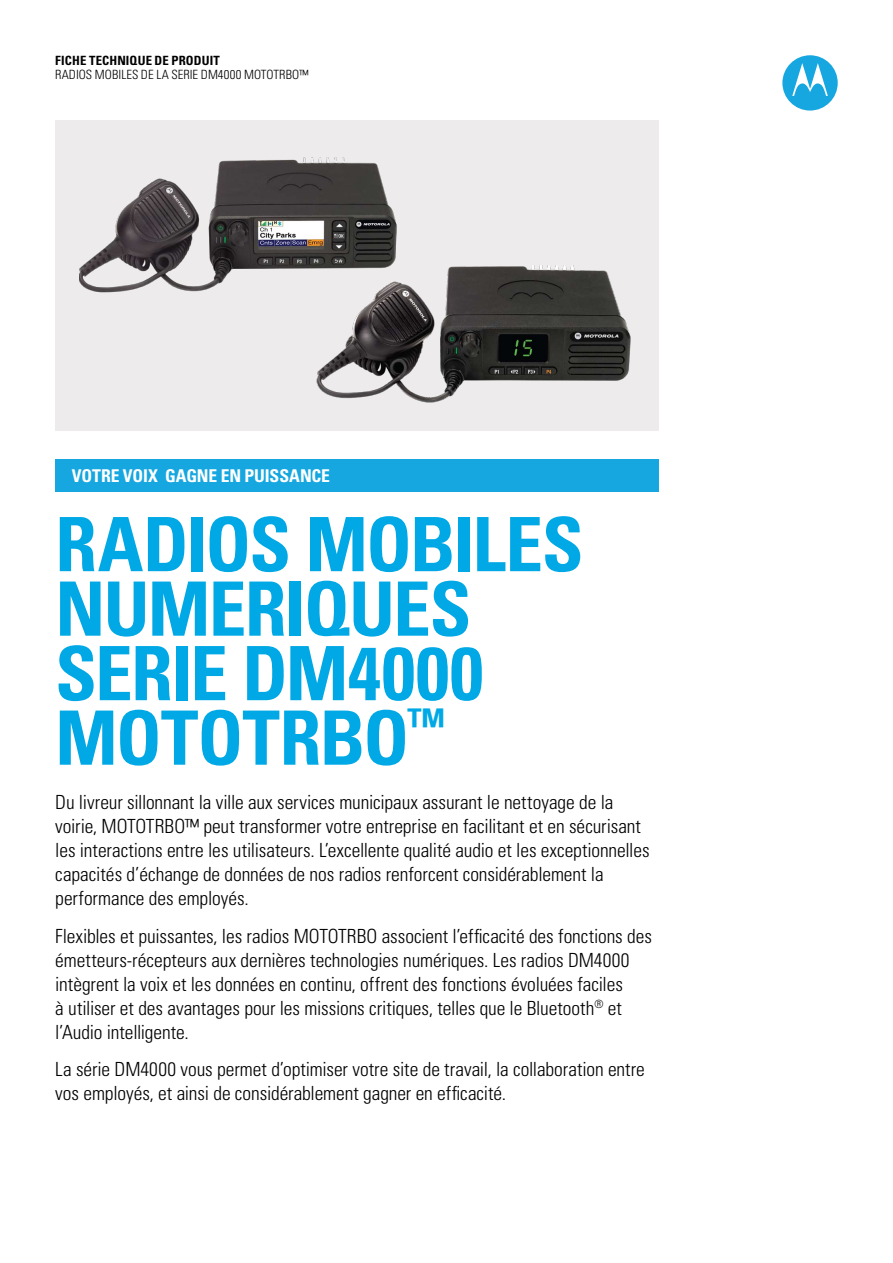
<style>
.page{position:relative;width:893px;height:1263px;background:#fff}
.page>*{position:absolute;margin:0;border:0;box-sizing:border-box;transform-origin:0 0}
.t1{font:700 condensed 75px/64.5px "Univers";letter-spacing:-.02em;color:#00a9e5}
.t2{font:300 condensed 19.5px/24px "Univers";letter-spacing:-.005em;color:#000}
.t3{font:700 condensed 17.7px "Univers";letter-spacing:-.005em;color:#fff}
.t4{font:300 condensed 12.75px "Univers";letter-spacing:.005em;color:#000}
.t5{font:700 condensed 12.75px "Univers";letter-spacing:.01em;color:#000}
</style>
<div class="page">
<div style="left:782px;top:55px;width:56px;height:56px;background:#16a7e0;border-radius:50%"></div>
<svg style="left:792px;top:63px;width:36px;height:33px"></svg>
<div style="left:55px;top:459px;width:604px;height:32px;background:#16a7e0"></div>
<div style="left:55px;top:121px;width:604px;height:310px;background:#edebeb"></div>
<img style="left:316px;top:265px;width:315px;height:138px">
<img style="left:79px;top:157px;width:319px;height:160px">
<p class="t5" style="left:55px;top:53px;width:166px">FICHE TECHNIQUE DE PRODUIT</p>
<p class="t4" style="left:55px;top:67px;width:255px">RADIOS MOBILES DE LA SERIE DM4000 MOTOTRBO™</p>
<p class="t3" style="left:72px;top:465px;width:260px">VOTRE VOIX GAGNE EN PUISSANCE</p>
<h1 class="t1" style="left:55px;top:511px;width:530px">RADIOS MOBILES<br>NUMERIQUES<br>SERIE DM4000<br>MOTOTRBO<sup>™</sup></h1>
<p class="t2" style="left:55px;top:790px;width:596px">Du livreur sillonnant la ville aux services municipaux assurant le nettoyage de la voirie, MOTOTRBO™ peut transformer votre entreprise en facilitant et en sécurisant les interactions entre les utilisateurs. L’excellente qualité audio et les exceptionnelles capacités d’échange de données de nos radios renforcent considérablement la performance des employés.</p>
<p class="t2" style="left:55px;top:923px;width:598px">Flexibles et puissantes, les radios MOTOTRBO associent l’efficacité des fonctions des émetteurs-récepteurs aux dernières technologies numériques. Les radios DM4000 intègrent la voix et les données en continu, offrent des fonctions évoluées faciles<br>à utiliser et des avantages pour les missions critiques, telles que le Bluetooth<sup>®</sup> et l’Audio intelligente.</p>
<p class="t2" style="left:55px;top:1057px;width:591px">La série DM4000 vous permet d’optimiser votre site de travail, la collaboration entre vos employés, et ainsi de considérablement gagner en efficacité.</p>
</div>
